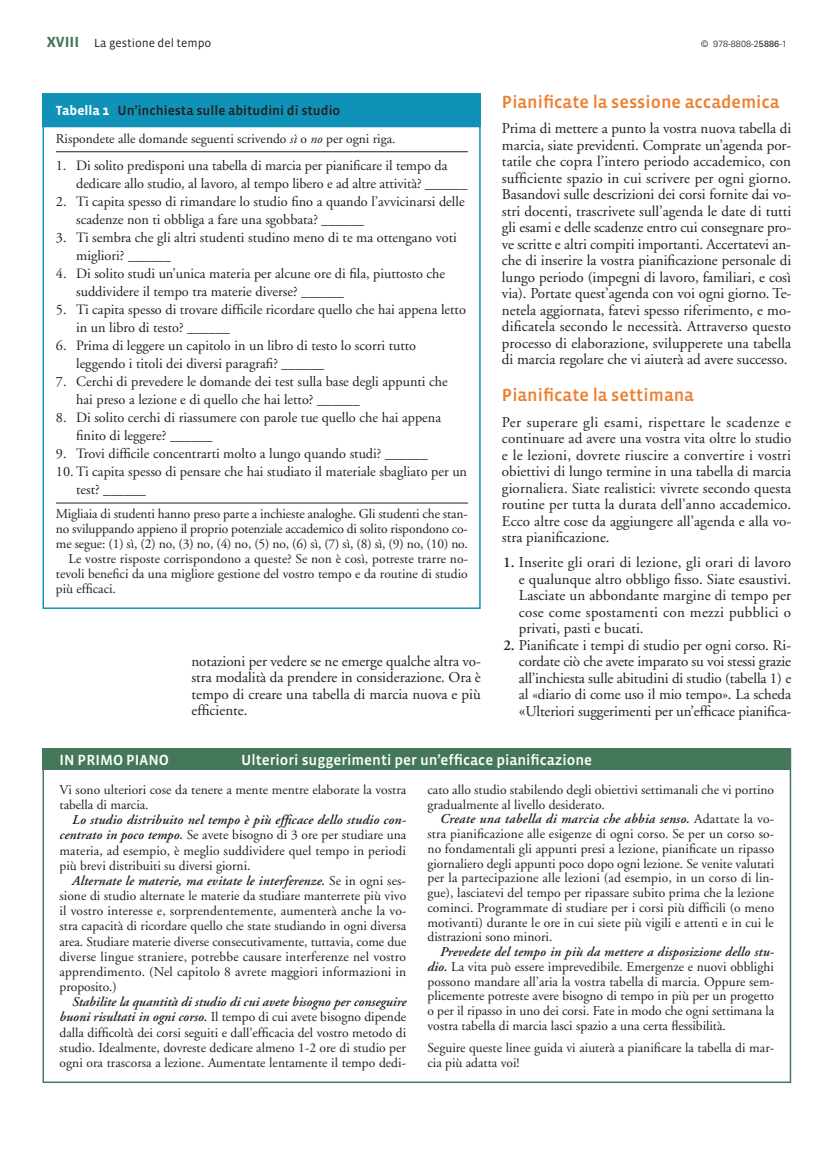
<style>
.page{position:relative;width:838px;height:1149px;background:#fff}
.page>*{position:absolute;margin:0;border:0;box-sizing:border-box;transform-origin:0 0}
.t1{font:18px "Vista Sans Med";color:#ed7f31}
.t2{font:15px/16.5px "Adobe Garamond";color:#231f20;text-align:justify}
.t3{font:15px "Vista Sans Med";color:#fff}
.t4{font:14.25px/18px "Adobe Garamond";color:#231f20}
.t5{font:13.5px/15.1px "Adobe Garamond";color:#231f20;text-align:justify}
.t6{font:13.5px "Vista Sans Med";color:#231f20}
.t7{font:12px "Vista Sans";color:#231f20}
.t8{font:300 9px "Univers";letter-spacing:.01em;color:#231f20}
.s1{font-weight:700;font-size:15px;color:#447859}
.s2{font-weight:400}
.s3{font-family:"Vista Sans";font-weight:700;color:#fff}
.s4{font-style:italic}
.s5{font-weight:600}
.s6{font-size:18px}
.s7{font-weight:600;font-style:italic}
</style>
<div class="page">
<div style="left:43px;top:94px;width:437px;height:33px;background:#1092b8"></div>
<div style="left:43px;top:126px;width:437px;height:482px;border:2px solid #1092b8"></div>
<hr style="left:56px;top:151px;width:412px;height:1px;background:#231f20">
<hr style="left:56px;top:502px;width:412px;height:1px;background:#231f20">
<div style="left:43px;top:748px;width:748px;height:21px;background:#447859"></div>
<div style="left:43px;top:748px;width:748px;height:334px;border:2px solid #447859"></div>
<p class="t7" style="left:47px;top:37px;width:166px"><span class="s1">XVIII</span> La gestione del tempo</p>
<p class="t8" style="left:701px;top:39px;width:87px">© 978-8808-2<span class="s2">5886</span>-1</p>
<p class="t6" style="left:56px;top:104px;width:286px"><span class="s3">Tabella 1</span> Un’inchiesta sulle abitudini di studio</p>
<p class="t5" style="left:56px;top:131px;width:341px">Rispondete alle domande seguenti scrivendo <span class="s4">sì</span> o <span class="s4">no</span> per ogni riga.</p>
<p class="t4" style="left:76px;top:157px;width:393px;text-indent:-20px">1. Di solito predisponi una tabella di marcia per pianificare il tempo da dedicare allo studio, al lavoro, al tempo libero e ad altre attività? ______</p>
<p class="t4" style="left:76px;top:193px;width:390px;text-indent:-20px">2. Ti capita spesso di rimandare lo studio fino a quando l’avvicinarsi delle scadenze non ti obbliga a fare una sgobbata? ______</p>
<p class="t4" style="left:76px;top:229px;width:382px;text-indent:-20px">3. Ti sembra che gli altri studenti studino meno di te ma ottengano voti migliori? ______</p>
<p class="t4" style="left:76px;top:265px;width:370px;text-indent:-20px">4. Di solito studi un’unica materia per alcune ore di fila, piuttosto che suddividere il tempo tra materie diverse? ______</p>
<p class="t4" style="left:76px;top:301px;width:391px;text-indent:-20px">5. Ti capita spesso di trovare difficile ricordare quello che hai appena letto in un libro di testo? ______</p>
<p class="t4" style="left:76px;top:337px;width:341px;text-indent:-20px">6. Prima di leggere un capitolo in un libro di testo lo scorri tutto leggendo i titoli dei diversi paragrafi? ______</p>
<p class="t4" style="left:76px;top:373px;width:373px;text-indent:-20px">7. Cerchi di prevedere le domande dei test sulla base degli appunti che hai preso a lezione e di quello che hai letto? ______</p>
<p class="t4" style="left:76px;top:409px;width:366px;text-indent:-20px">8. Di solito cerchi di riassumere con parole tue quello che hai appena finito di leggere? ______</p>
<p class="t4" style="left:56px;top:445px;width:373px">9. Trovi difficile concentrarti molto a lungo quando studi? ______</p>
<p class="t4" style="left:76px;top:463px;width:392px;text-indent:-20px">10. Ti capita spesso di pensare che hai studiato il materiale sbagliato per un test? ______</p>
<p class="t5" style="left:56px;top:506px;width:413px">Migliaia di studenti hanno preso parte a inchieste analoghe. Gli studenti che stan-</p>
<p class="t5" style="left:56px;top:521px;width:413px">no sviluppando appieno il proprio potenziale accademico di solito rispondono co-</p>
<p class="t5" style="left:56px;top:536px;width:413px">me segue: (1) sì, (2) no, (3) no, (4) no, (5) no, (6) sì, (7) sì, (8) sì, (9) no, (10) no.</p>
<p class="t5" style="left:69px;top:551px;width:401px">Le vostre risposte corrispondono a queste? Se non è così, potreste trarre no-</p>
<p class="t5" style="left:56px;top:566px;width:413px">tevoli benefici da una migliore gestione del vostro tempo e da routine di studio</p>
<p class="t5" style="left:56px;top:581px;width:62px">più efficaci.</p>
<p class="t2" style="left:191px;top:653px;width:291px">notazioni per vedere se ne emerge qualche altra vo&shy;stra modalità da prendere in considerazione. Ora è tempo di creare una tabella di marcia nuova e più efficiente.</p>
<h1 class="t1" style="left:502px;top:92px;width:279px">Pianificate la sessione accademica</h1>
<p class="t2" style="left:502px;top:121px;width:291px">Prima di mettere a punto la vostra nuova tabella di marcia, siate previdenti. Comprate un’agenda por&shy;tatile che copra l’intero periodo accademico, con sufficiente spazio in cui scrivere per ogni giorno.<br>Basandovi sulle descrizioni dei corsi fornite dai vo&shy;stri docenti, trascrivete sull’agenda le date di tutti gli esami e delle scadenze entro cui consegnare pro&shy;ve scritte e altri compiti importanti. Accertatevi an&shy;che di inserire la vostra pianificazione personale di lungo periodo (impegni di lavoro, familiari, e così via). Portate quest’agenda con voi ogni giorno. Te&shy;netela aggiornata, fatevi spesso riferimento, e mo&shy;dificatela secondo le necessità. Attraverso questo processo di elaborazione, svilupperete una tabella di marcia regolare che vi aiuterà ad avere successo.</p>
<h1 class="t1" style="left:502px;top:386px;width:193px">Pianificate la settimana</h1>
<p class="t2" style="left:502px;top:414px;width:291px">Per superare gli esami, rispettare le scadenze e continuare ad avere una vostra vita oltre lo studio e le lezioni, dovrete riuscire a convertire i vostri obiettivi di lungo termine in una tabella di marcia giornaliera. Siate realistici: vivrete secondo questa routine per tutta la durata dell’anno accademico.<br>Ecco altre cose da aggiungere all’agenda e alla vo&shy;stra pianificazione.</p>
<p class="t2" style="left:519px;top:554px;width:274px;text-indent:-16px"><span class="s5">1.</span> Inserite gli orari di lezione, gli orari di lavoro e qualunque altro obbligo fisso. Siate esaustivi.<br>Lasciate un abbondante margine di tempo per cose come spostamenti con mezzi pubblici o privati, pasti e bucati.</p>
<p class="t2" style="left:519px;top:637px;width:274px;text-indent:-15px"><span class="s5">2.</span> Pianificate i tempi di studio per ogni corso. Ri&shy;cordate ciò che avete imparato su voi stessi grazie all’inchiesta sulle abitudini di studio (tabella 1) e al «diario di come uso il mio tempo». La scheda <span class="s6">«</span>Ulteriori suggerimenti per un’efficace pianifica-</p>
<p class="t3" style="left:60px;top:752px;width:111px">IN PRIMO PIANO</p>
<p class="t3" style="left:241px;top:752px;width:352px">Ulteriori suggerimenti per un’efficace pianificazione</p>
<p class="t5" style="left:60px;top:782px;width:348px">Vi sono ulteriori cose da tenere a mente mentre elaborate la vostra tabella di marcia.</p>
<p class="t5" style="left:60px;top:812px;width:348px;text-indent:13px"><span class="s7">Lo studio distribuito nel tempo è più efficace dello studio con&shy;centrato in poco tempo.</span> Se avete bisogno di 3 ore per studiare una materia, ad esempio, è meglio suddividere quel tempo in periodi più brevi distribuiti su diversi giorni.</p>
<p class="t5" style="left:60px;top:873px;width:348px;text-indent:13px"><span class="s7">Alternate le materie, ma evitate le interferenze.</span> Se in ogni ses&shy;sione di studio alternate le materie da studiare manterrete più vivo il vostro interesse e, sorprendentemente, aumenterà anche la vo&shy;stra capacità di ricordare quello che state studiando in ogni diversa area. Studiare materie diverse consecutivamente, tuttavia, come due diverse lingue straniere, potrebbe causare interferenze nel vostro apprendimento. (Nel capitolo 8 avrete maggiori informazioni in proposito.)</p>
<p class="t5" style="left:60px;top:994px;width:348px;text-indent:13px"><span class="s7">Stabilite la quantità di studio di cui avete bisogno per conseguire buoni risultati in ogni corso.</span> Il tempo di cui avete bisogno dipende dalla difficoltà dei corsi seguiti e dall’efficacia del vostro metodo di studio. Idealmente, dovreste dedicare almeno 1-2 ore di studio per ogni ora trascorsa a lezione. Aumentate lentamente il tempo dedi-</p>
<p class="t5" style="left:427px;top:782px;width:348px;line-height:14.7px">cato allo studio stabilendo degli obiettivi settimanali che vi portino gradualmente al livello desiderato.</p>
<p class="t5" style="left:427px;top:811px;width:348px;line-height:14.7px;text-indent:13px"><span class="s7">Create una tabella di marcia che abbia senso.</span> Adattate la vo&shy;stra pianificazione alle esigenze di ogni corso. Se per un corso so&shy;no fondamentali gli appunti presi a lezione, pianificate un ripasso giornaliero degli appunti poco dopo ogni lezione. Se venite valutati per la partecipazione alle lezioni (ad esempio, in un corso di lin&shy;gue), lasciatevi del tempo per ripassare subito prima che la lezione cominci. Programmate di studiare per i corsi più difficili (o meno motivanti) durante le ore in cui siete più vigili e attenti e in cui le distrazioni sono minori.</p>
<p class="t5" style="left:427px;top:944px;width:348px;line-height:14.7px;text-indent:13px"><span class="s7">Prevedete del tempo in più da mettere a disposizione dello stu&shy;dio.</span> La vita può essere imprevedibile. Emergenze e nuovi obblighi possono mandare all’aria la vostra tabella di marcia. Oppure sem&shy;plicemente potreste avere bisogno di tempo in più per un progetto o per il ripasso in uno dei corsi. Fate in modo che ogni settimana la vostra tabella di marcia lasci spazio a una certa flessibilità.</p>
<p class="t5" style="left:427px;top:1040px;width:348px;line-height:14.7px">Seguire queste linee guida vi aiuterà a pianificare la tabella di mar&shy;cia più adatta voi!</p>
</div>
